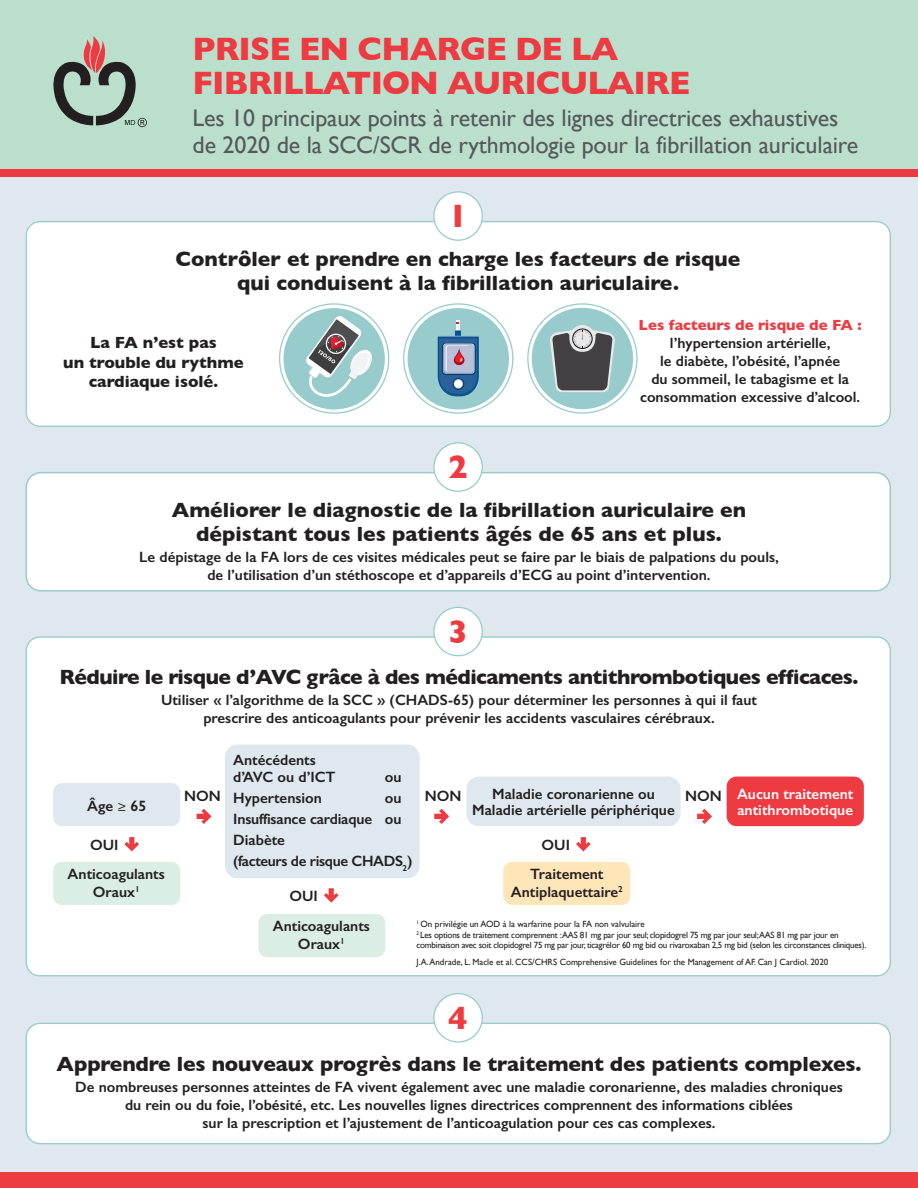
<style>
.page{position:relative;width:918px;height:1188px;background:#fff}
.page>*{position:absolute;margin:0;border:0;box-sizing:border-box;transform-origin:0 0}
.t1{font:700 33px/34.5px "Gill Sans";letter-spacing:-.025em;color:#ee3a41}
.t2{font:24px/27px "Gill Sans";letter-spacing:-.005em;color:#57585a}
.t3{font:700 21px/24px "Gill Sans";color:#231f20;text-align:center}
.t4{font:700 21px "Gill Sans";letter-spacing:-.025em;color:#231f20}
.t5{font:700 16.5px/19.5px "Gill Sans";color:#231f20;text-align:center}
.t6{font:600 15px/18px "Gill Sans";color:#231f20;text-align:center}
.t7{font:600 15px/16.5px "Gill Sans";color:#fff}
.t8{font:700 15px "Gill Sans";color:#ee3a41}
.t9{font:9px/10.5px "Gill Sans";letter-spacing:-.025em;color:#231f20}
.t10{font:9px "Gill Sans";color:#231f20}
.s1{font-family:"Myriad Pro";font-weight:400}
</style>
<div class="page">
<div style="left:0;top:177px;width:918px;height:995px;background:#dee8ee"></div>
<div style="left:0;top:0;width:918px;height:173px;background:#bae0cd"></div>
<div style="left:0;top:170px;width:918px;height:7px;background:#ee3a41"></div>
<div style="left:0;top:1172px;width:918px;height:16px;background:#ee3a41"></div>
<svg style="left:26px;top:221px;width:865px;height:206px"></svg>
<div style="left:434px;top:192px;width:48px;height:48px;background:#fff;border-radius:50%"></div>
<div style="left:433px;top:191px;width:50px;height:50px;border:1px solid #98cccc;border-radius:50%"></div>
<div style="left:26px;top:473px;width:864px;height:118px;background:#fff;border-radius:15px"></div>
<div style="left:26px;top:472px;width:865px;height:120px;border:1px solid #98cccc;border-radius:15px"></div>
<div style="left:434px;top:443px;width:48px;height:48px;background:#fff;border-radius:50%"></div>
<div style="left:433px;top:442px;width:50px;height:50px;border:1px solid #98cccc;border-radius:50%"></div>
<div style="left:26px;top:637px;width:864px;height:339px;background:#fff;border-radius:13px"></div>
<div style="left:434px;top:607px;width:48px;height:49px;background:#fff;border-radius:50%"></div>
<div style="left:433px;top:607px;width:50px;height:49px;border:1px solid #98cccc;border-radius:50%"></div>
<div style="left:26px;top:1023px;width:864px;height:121px;background:#fff;border-radius:14px"></div>
<div style="left:26px;top:1023px;width:865px;height:121px;border:1px solid #98cccc;border-radius:14px"></div>
<div style="left:434px;top:994px;width:48px;height:48px;background:#fff;border-radius:50%"></div>
<div style="left:433px;top:993px;width:50px;height:50px;border:1px solid #98cccc;border-radius:50%"></div>
<svg style="left:279px;top:303px;width:110px;height:111px"></svg>
<div style="left:408px;top:308px;width:101px;height:101px;background:#98cccc;border-radius:50%"></div>
<svg style="left:438px;top:320px;width:41px;height:77px"></svg>
<div style="left:532px;top:308px;width:101px;height:101px;background:#98cccc;border-radius:50%"></div>
<svg style="left:550px;top:325px;width:65px;height:67px;background:#717879"></svg>
<div style="left:53px;top:783px;width:127px;height:43px;background:#dee8ee;border-radius:9px"></div>
<div style="left:53px;top:862px;width:127px;height:43px;background:#daeee3;border-radius:9px"></div>
<div style="left:225px;top:744px;width:195px;height:134px;background:#dee8ee;border-radius:13px"></div>
<div style="left:258px;top:914px;width:127px;height:43px;background:#daeee3;border-radius:9px"></div>
<div style="left:503px;top:862px;width:127px;height:43px;background:#fee6b9;border-radius:9px"></div>
<svg style="left:197px;top:809px;width:15px;height:15px"></svg>
<svg style="left:434px;top:809px;width:15px;height:15px"></svg>
<svg style="left:697px;top:809px;width:15px;height:15px"></svg>
<div style="left:466px;top:777px;width:215px;height:49px;background:#dee8ee;border-radius:12px"></div>
<svg style="left:124px;top:837px;width:15px;height:14px"></svg>
<svg style="left:324px;top:888px;width:15px;height:15px"></svg>
<div style="left:727px;top:777px;width:137px;height:49px;background:#ee3a41;border-radius:10px"></div>
<svg style="left:576px;top:837px;width:15px;height:14px"></svg>
<svg style="left:53px;top:36px;width:94px;height:91px"></svg>
<h1 class="t1" style="left:193px;top:34px;width:499px">PRISE EN CHARGE DE LA<br>FIBRILLATION AURICULAIRE</h1>
<h2 class="t2" style="left:193px;top:106px;width:667px">Les 10 principaux points à retenir des lignes directrices exhaustives de 2020 de la SCC/SCR de rythmologie pour la fibrillation auriculaire</h2>
<h1 class="t1" style="left:448px;top:202px;width:21px">1</h1>
<h3 class="t3" style="left:175px;top:249px;width:567px">Contrôler et prendre en charge les facteurs de risque qui conduisent à la fibrillation auriculaire.</h3>
<p class="t8" style="left:639px;top:318px;width:225px">Les facteurs de risque de FA :</p>
<p class="t6" style="left:640px;top:334px;width:222px">l’hypertension artérielle,<br>le diabète, l’obésité, l’apnée<br>du sommeil, le tabagisme et la consommation excessive d’alcool.</p>
<p class="t5" style="left:63px;top:334px;width:182px">La FA n’est pas<br>un trouble du rythme cardiaque isolé.</p>
<h1 class="t1" style="left:448px;top:453px;width:21px">2</h1>
<h3 class="t3" style="left:172px;top:500px;width:576px">Améliorer le diagnostic de la fibrillation auriculaire en dépistant tous les patients âgés de 65 ans et plus.</h3>
<p class="t6" style="left:139px;top:548px;width:641px">Le dépistage de la FA lors de ces visites médicales peut se faire par le biais de palpations du pouls, de l’utilisation d’un stéthoscope et d’appareils d’ECG au point d’intervention.</p>
<h1 class="t1" style="left:448px;top:617px;width:21px">3</h1>
<h3 class="t4" style="left:59px;top:668px;width:801px">Réduire le risque d’AVC grâce à des médicaments antithrombotiques efficaces.</h3>
<p class="t6" style="left:161px;top:691px;width:598px">Utiliser « l’algorithme de la SCC » (CHADS-65) pour déterminer les personnes à qui il faut prescrire des anticoagulants pour prévenir les accidents vasculaires cérébraux.</p>
<p class="t6" style="left:233px;top:752px;width:104px;line-height:16.5px;text-align:left">Antécédents d’AVC ou d’ICT</p>
<p class="t6" style="left:385px;top:768px;width:18px">ou</p>
<p class="t6" style="left:87px;top:797px;width:61px">Âge <span class="s1">≥</span> 65</p>
<p class="t6" style="left:90px;top:836px;width:30px">OUI</p>
<p class="t6" style="left:68px;top:865px;width:99px">Anticoagulants<br>Oraux<sup>1</sup></p>
<p class="t6" style="left:184px;top:787px;width:38px">NON</p>
<p class="t6" style="left:425px;top:787px;width:38px">NON</p>
<p class="t6" style="left:492px;top:785px;width:164px">Maladie coronarienne ou</p>
<p class="t6" style="left:685px;top:787px;width:38px">NON</p>
<p class="t6" style="left:472px;top:801px;width:204px">Maladie artérielle périphérique</p>
<p class="t6" style="left:233px;top:789px;width:90px">Hypertension</p>
<p class="t6" style="left:233px;top:787px;width:181px;line-height:21px;text-align:left;text-indent:152px">ou<br>Insuffisance cardiaque ou<br>Diabète<br>(facteurs de risque CHADS<sub>2</sub>)</p>
<p class="t6" style="left:542px;top:836px;width:30px">OUI</p>
<p class="t6" style="left:511px;top:865px;width:113px">Traitement<br>Antiplaquettaire<sup>2</sup></p>
<p class="t6" style="left:289px;top:887px;width:30px">OUI</p>
<p class="t7" style="left:737px;top:785px;width:118px">Aucun traitement antithrombotique</p>
<p class="t6" style="left:273px;top:917px;width:99px">Anticoagulants<br>Oraux<sup>1</sup></p>
<p class="t9" style="left:416px;top:920px;width:451px"><sup>1</sup> On privilégie un AOD à la warfarine pour la FA non valvulaire<br><sup>2</sup> Les options de traitement comprennent :AAS 81 mg par jour seul; clopidogrel 75 mg par jour seul;AAS 81 mg par jour en combinaison avec soit clopidogrel 75 mg par jour, ticagrélor 60 mg bid ou rivaroxaban 2,5 mg bid (selon les circonstances cliniques).</p>
<p class="t10" style="left:416px;top:958px;width:413px">J.A. Andrade, L. Macle et al. CCS/CHRS Comprehensive Guidelines for the Management of AF. Can J Cardiol. 2020</p>
<h1 class="t1" style="left:448px;top:1003px;width:21px">4</h1>
<h3 class="t3" style="left:56px;top:1054px;width:807px">Apprendre les nouveaux progrès dans le traitement des patients complexes.</h3>
<p class="t6" style="left:75px;top:1078px;width:769px">De nombreuses personnes atteintes de FA vivent également avec une maladie coronarienne, des maladies chroniques du rein ou du foie, l’obésité, etc. Les nouvelles lignes directrices comprennent des informations ciblées<br>sur la prescription et l’ajustement de l’anticoagulation pour ces cas complexes.</p>
</div>
